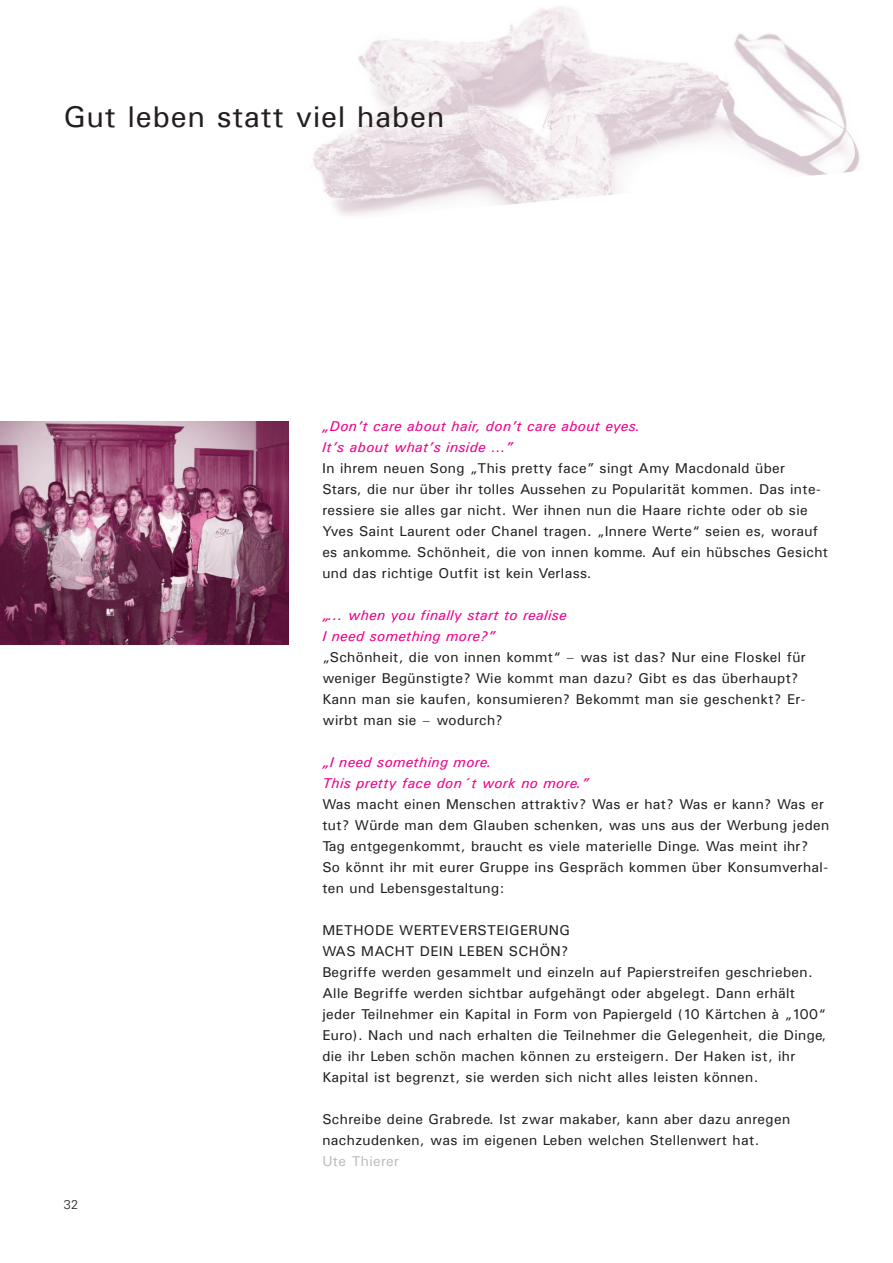
<style>
.page{position:relative;width:893px;height:1263px;background:#fff}
.page>*{position:absolute;margin:0;border:0;box-sizing:border-box;transform-origin:0 0}
.t1{font:30px "Univers";letter-spacing:.03em;color:#231f20}
.t2{font:14.25px/21px "Univers";letter-spacing:.025em;color:#231f20}
.t3{font:italic 14.25px/21px "Univers";letter-spacing:.025em;color:#ed028c}
.t4{font:14.25px "Univers";letter-spacing:.025em;color:#bcbdc0}
.t5{font:300 12.75px "Univers";color:#231f20}
</style>
<div class="page">
<img style="left:310px;top:6px;width:550px;height:210px">
<img style="left:0;top:421px;width:288px;height:224px">
<h1 class="t1" style="left:64px;top:98px;width:382px">Gut leben statt viel haben</h1>
<p class="t5" style="left:64px;top:1197px;width:16px">32</p>
<p class="t3" style="left:322px;top:415px;width:319px">„Don’t care about hair, don’t care about eyes.<br>It’s about what’s inside …”</p>
<p class="t2" style="left:322px;top:457px;width:507px">In ihrem neuen Song „This pretty face” singt Amy Macdonald über<br>Stars, die nur über ihr tolles Aussehen zu Popularität kommen. Das inte&shy;ressiere sie alles gar nicht. Wer ihnen nun die Haare richte oder ob sie Yves Saint Laurent oder Chanel tragen. „Innere Werte“ seien es, worauf es ankomme. Schönheit, die von innen komme. Auf ein hübsches Gesicht und das richtige Outfit ist kein Verlass.</p>
<p class="t3" style="left:322px;top:604px;width:246px">„... when you finally start to realise<br>I need something more?”</p>
<p class="t2" style="left:322px;top:646px;width:485px">„Schönheit, die von innen kommt“ – was ist das? Nur eine Floskel für weniger Begünstigte? Wie kommt man dazu? Gibt es das überhaupt?<br>Kann man sie kaufen, konsumieren? Bekommt man sie geschenkt? Er&shy;wirbt man sie – wodurch?</p>
<p class="t3" style="left:322px;top:751px;width:268px">„I need something more.<br>This pretty face don´t work no more.”</p>
<p class="t2" style="left:322px;top:793px;width:508px">Was macht einen Menschen attraktiv? Was er hat? Was er kann? Was er tut? Würde man dem Glauben schenken, was uns aus der Werbung jeden Tag entgegenkommt, braucht es viele materielle Dinge. Was meint ihr?<br>So könnt ihr mit eurer Gruppe ins Gespräch kommen über Konsumverhal&shy;ten und Lebensgestaltung:</p>
<p class="t2" style="left:322px;top:919px;width:128px">Methode Wertevers</p>
<p class="t2" style="left:487px;top:919px;width:43px">teigeru</p>
<p class="t2" style="left:549px;top:919px;width:23px">ng</p>
<p class="t2" style="left:322px;top:940px;width:154px">Was macht dei n Lebe</p>
<p class="t2" style="left:322px;top:940px;width:505px;text-indent:171px">n schön?<br>Begriffe werden gesammelt und einzeln auf Papierstreifen geschrieben.<br>Alle Begriffe werden sichtbar aufgehängt oder abgelegt. Dann erhält jeder Teilnehmer ein Kapital in Form von Papiergeld (10 Kärtchen à „100“ Euro). Nach und nach erhalten die Teilnehmer die Gelegenheit, die Dinge, die ihr Leben schön machen können zu ersteigern. Der Haken ist, ihr Kapital ist begrenzt, sie werden sich nicht alles leisten können.</p>
<p class="t2" style="left:322px;top:1108px;width:469px">Schreibe deine Grabrede. Ist zwar makaber, kann aber dazu anregen nachzudenken, was im eigenen Leben welchen Stellenwert hat.</p>
<p class="t4" style="left:322px;top:1152px;width:78px">Ute Thierer</p>
</div>
